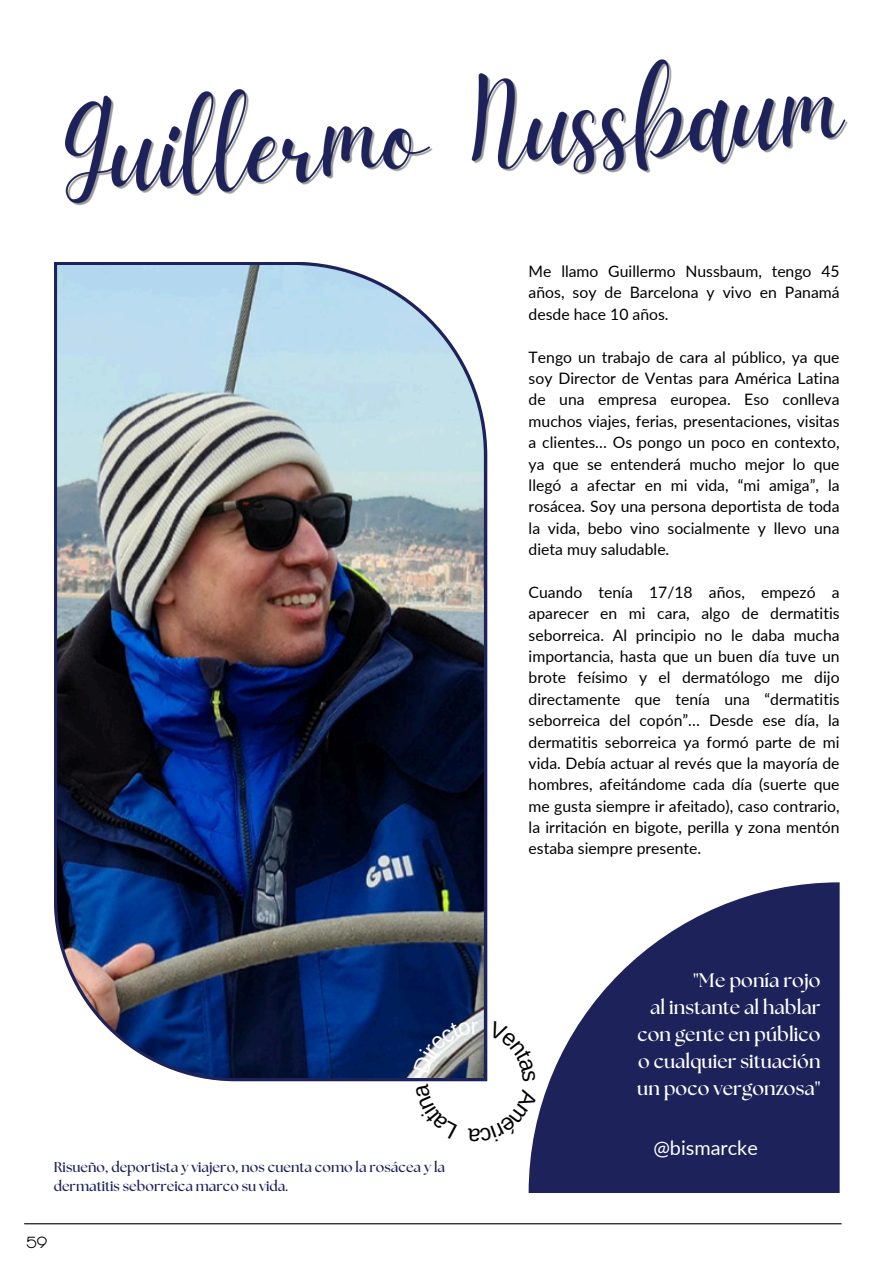
<style>
.page{position:relative;width:893px;height:1264px;background:#fff}
.page>*{position:absolute;margin:0;border:0;box-sizing:border-box;transform-origin:0 0}
.t1{font:19.8px "Lato";color:#fff}
.t2{font:700 19.5px/27px "The Seasons";color:#fff;text-align:right}
.t3{font:15.75px/21.3px "Lato";color:#000;text-align:justify}
.t4{font:700 15px "Poiret One";color:#000}
.t5{font:700 14.25px/19.2px "The Seasons";color:#1d225b}
</style>
<div class="page">
<img style="left:54px;top:262px;width:433px;height:819px">
<img style="left:65px;top:59px;width:783px;height:147px">
<svg style="left:528px;top:882px;width:311px;height:311px;fill:#1d225b"></svg>
<hr style="left:25px;top:1223px;width:816px;height:1px;background:#000">
<svg style="left:528px;top:1089px;width:10px;height:53px"></svg>
<svg style="left:413px;top:1021px;width:65px;height:51px;background:#737d90"></svg>
<svg style="left:528px;top:1020px;width:7px;height:61px"></svg>
<p class="t5" style="left:54px;top:1158px;width:393px">Risueño, deportista y viajero, nos cuenta como la rosácea y la dermatitis seborreica marco su vida.</p>
<p class="t4" style="left:26px;top:1233px;width:23px">59</p>
<p class="t3" style="left:528px;top:260px;width:312px">Me llamo Guillermo Nussbaum, tengo 45 años, soy de Barcelona y vivo en Panamá desde hace 10 años.</p>
<p class="t3" style="left:528px;top:346px;width:312px">Tengo un trabajo de cara al público, ya que soy Director de Ventas para América Latina de una empresa europea. Eso conlleva muchos viajes, ferias, presentaciones, visitas a clientes… Os pongo un poco en contexto, ya que se entenderá mucho mejor lo que llegó a afectar en mi vida, “mi amiga”, la rosácea. Soy una persona deportista de toda la vida, bebo vino socialmente y llevo una dieta muy saludable.</p>
<p class="t3" style="left:528px;top:581px;width:312px">Cuando tenía 17/18 años, empezó a aparecer en mi cara, algo de dermatitis seborreica. Al principio no le daba mucha importancia, hasta que un buen día tuve un brote feísimo y el dermatólogo me dijo directamente que tenía una “dermatitis seborreica del copón”… Desde ese día, la dermatitis seborreica ya formó parte de mi vida. Debía actuar al revés que la mayoría de hombres, afeitándome cada día (suerte que me gusta siempre ir afeitado), caso contrario, la irritación en bigote, perilla y zona mentón estaba siempre presente.</p>
<p class="t2" style="left:637px;top:967px;width:185px">"Me ponía rojo<br>al instante al hablar con gente en público o cualquier situación un poco vergonzosa"</p>
<p class="t1" style="left:653px;top:1135px;width:106px">@bismarcke</p>
</div>
